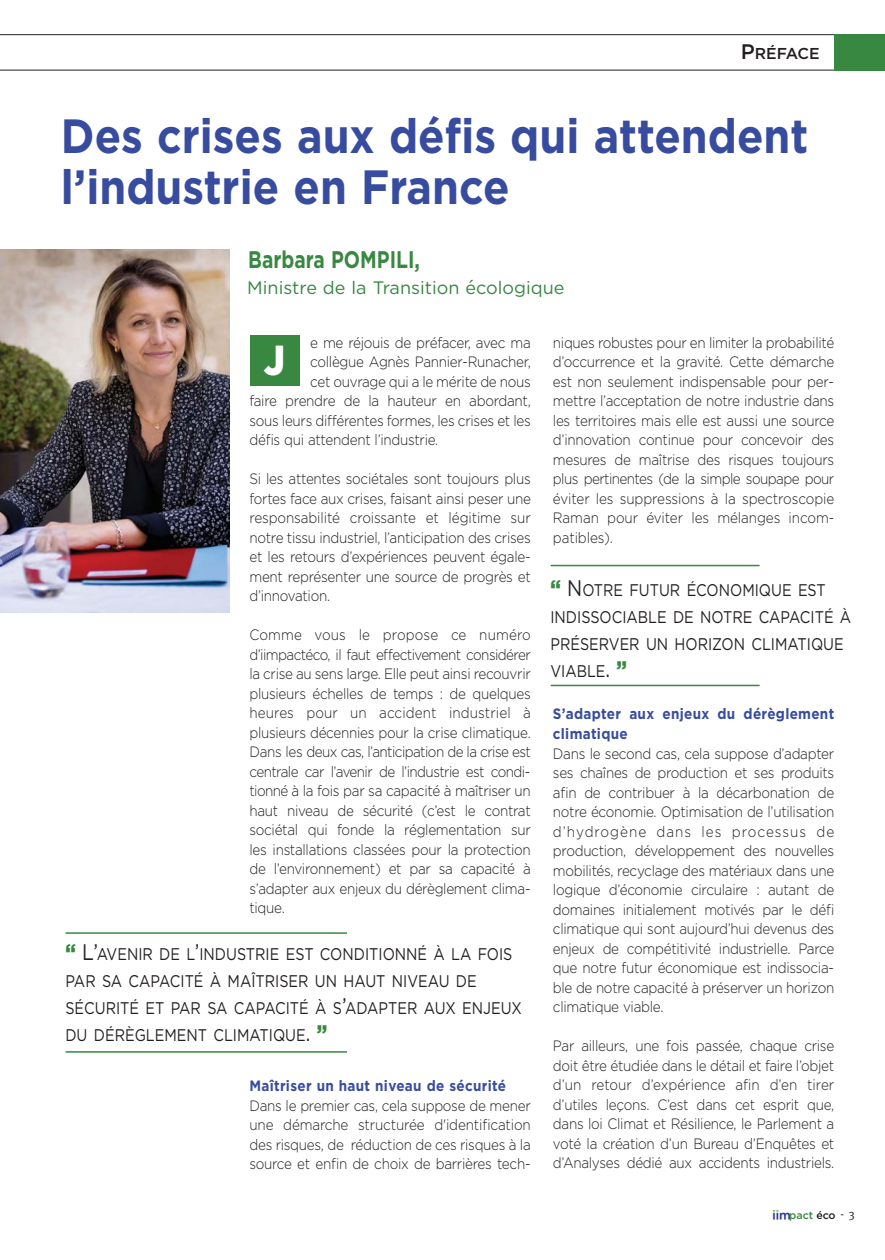
<style>
.page{position:relative;width:885px;height:1260px;background:#fff}
.page>*{position:absolute;margin:0;border:0;box-sizing:border-box;transform-origin:0 0}
.t1{font:700 48px/51px "Gotham";color:#374c9e;scale:.9 1}
.t2{font:900 42px "Gotham";color:#fff;scale:.9 1}
.t3{font:700 24px "Gotham";color:#388841;scale:.8 1}
.t4{font:18px "Gotham";color:#388841}
.t5{font:16.8px/27px "Gotham";color:#231f20;scale:.85 1}
.t6{font:500 15.75px "Gotham";color:#231f20}
.t7{font:300 15px/19.5px "Gotham";letter-spacing:-.02em;color:#231f20;text-align:justify;scale:.9 1}
.t8{font:700 15px/19.5px "Gotham";letter-spacing:.02em;color:#374c9e;scale:.9 1}
.t9{font:500 10.8px "Gotham";color:#388841}
.s1{font-size:21px}
.s2{font-family:"Lucida Grande"}
.s3{font-weight:900;font-size:22.5px;color:#388841}
.s4{font-size:22.5px}
.s5{color:#231f20}
.s6{font-family:"Meta";font-weight:400;font-size:12px;color:#231f20}
</style>
<div class="page">
<img style="left:0;top:249px;width:230px;height:363px">
<div style="left:250px;top:335px;width:50px;height:51px;background:#388841"></div>
<svg style="left:0;top:34px;width:834px;height:37px"></svg>
<div style="left:834px;top:34px;width:50px;height:37px;background:#388841"></div>
<img style="left:772px;top:1210px;width:17px;height:8px">
<hr style="left:66px;top:932px;width:281px;height:1px;background:#388841">
<hr style="left:66px;top:1051px;width:281px;height:1px;background:#388841">
<hr style="left:550px;top:564px;width:209px;height:2px;background:#388841">
<hr style="left:550px;top:684px;width:209px;height:2px;background:#388841">
<p class="t6" style="left:740px;top:46px;width:80px"><span class="s1">P</span>RÉFACE</p>
<h1 class="t1" style="left:61px;top:114px;width:832px">Des crises aux défis qui attendent l’industrie en France</h1>
<h3 class="t3" style="left:248px;top:250px;width:216px">Barbara POMPILI,</h3>
<p class="t4" style="left:247px;top:279px;width:319px">Ministre de la Transition e<span class="s2">́</span>cologique</p>
<p class="t7" style="left:310px;top:333px;width:246px">e me réjouis de préfacer, avec ma</p>
<p class="t7" style="left:310px;top:353px;width:246px">collègue Agnès Pannier-Runacher,</p>
<p class="t7" style="left:310px;top:372px;width:246px">cet ouvrage qui a le mérite de nous</p>
<p class="t7" style="left:249px;top:392px;width:314px">faire prendre de la hauteur en abordant,</p>
<p class="t7" style="left:249px;top:411px;width:314px">sous leurs différentes formes, les crises et les</p>
<p class="t7" style="left:249px;top:431px;width:211px">défis qui attendent l’industrie.</p>
<p class="t7" style="left:249px;top:470px;width:314px">Si les attentes sociétales sont toujours plus fortes face aux crises, faisant ainsi peser une responsabilité croissante et légitime sur notre tissu industriel, l’anticipation des crises et les retours d’expériences peuvent égale&shy;ment représenter une source de progrès et d’innovation.</p>
<p class="t7" style="left:249px;top:626px;width:314px">Comme vous le propose ce numéro d’iimpactéco, il faut effectivement considérer la crise au sens large. Elle peut ainsi recouvrir plusieurs échelles de temps : de quelques heures pour un accident industriel à plusieurs décennies pour la crise climatique.<br>Dans les deux cas, l’anticipation de la crise est centrale car l’avenir de l’industrie est condi&shy;tionné à la fois par sa capacité à maîtriser un haut niveau de sécurité (c’est le contrat sociétal qui fonde la réglementation sur les installations classées pour la protection de l’environnement) et par sa capacité à s’adapter aux enjeux du dérèglement clima&shy;tique.</p>
<h2 class="t2" style="left:264px;top:345px;width:25px">J</h2>
<p class="t5" style="left:65px;top:941px;width:538px"><span class="s3">“</span> <span class="s4">L’</span>AVENIR DE L<span class="s4">’</span>INDUSTRIE EST CONDITIONNÉ À LA FOIS PAR SA CAPACITÉ À MAÎTRISER UN HAUT NIVEAU DE SÉCURITÉ ET PAR SA CAPACITÉ À S<span class="s4">’</span>ADAPTER AUX ENJEUX DU DÉRÈGLEMENT CLIMATIQUE<span class="s4">.</span> <span class="s3">”</span></p>
<p class="t8" style="left:249px;top:1077px;width:286px">Maîtriser un haut niveau de sécurité</p>
<p class="t7" style="left:249px;top:1096px;width:314px">Dans le premier cas, cela suppose de mener une démarche structurée d'identification des risques, de réduction de ces risques à la source et enfin de choix de barrières tech-</p>
<p class="t7" style="left:553px;top:333px;width:314px">niques robustes pour en limiter la probabilité d’occurrence et la gravité. Cette démarche est non seulement indispensable pour per&shy;mettre l’acceptation de notre industrie dans les territoires mais elle est aussi une source d’innovation continue pour concevoir des mesures de maîtrise des risques toujours plus pertinentes (de la simple soupape pour éviter les suppressions à la spectroscopie Raman pour éviter les mélanges incom&shy;patibles).</p>
<p class="t5" style="left:550px;top:577px;width:355px"><span class="s3">“</span> <span class="s4">N</span>OTRE FUTUR ÉCONOMIQUE EST<br>INDISSOCIABLE DE NOTRE CAPACITÉ À<br>PRÉSERVER UN HORIZON CLIMATIQUE<br>VIABLE<span class="s4">.</span> <span class="s3">”</span></p>
<p class="t8" style="left:553px;top:705px;width:314px">S’adapter aux enjeux du dérèglement climatique</p>
<p class="t7" style="left:553px;top:744px;width:314px">Dans le second cas, cela suppose d’adapter ses chaînes de production et ses produits afin de contribuer à la décarbonation de notre économie. Optimisation de l’utilisation d’hydrogène dans les processus de production, développement des nouvelles mobilités, recyclage des matériaux dans une logique d’économie circulaire : autant de domaines initialement motivés par le défi climatique qui sont aujourd’hui devenus des enjeux de compétitivité industrielle. Parce que notre futur économique est indissocia&shy;ble de notre capacité à préserver un horizon climatique viable.</p>
<p class="t7" style="left:553px;top:1037px;width:314px">Par ailleurs, une fois passée, chaque crise doit être étudiée dans le détail et faire l’objet d’un retour d’expérience afin d’en tirer d’utiles leçons. C’est dans cet esprit que, dans loi Climat et Résilience, le Parlement a voté la création d’un Bureau d’Enquêtes et d’Analyses dédié aux accidents industriels.</p>
<p class="t9" style="left:789px;top:1210px;width:67px">pact <span class="s5">éco</span> <span class="s6">- 3</span></p>
</div>
